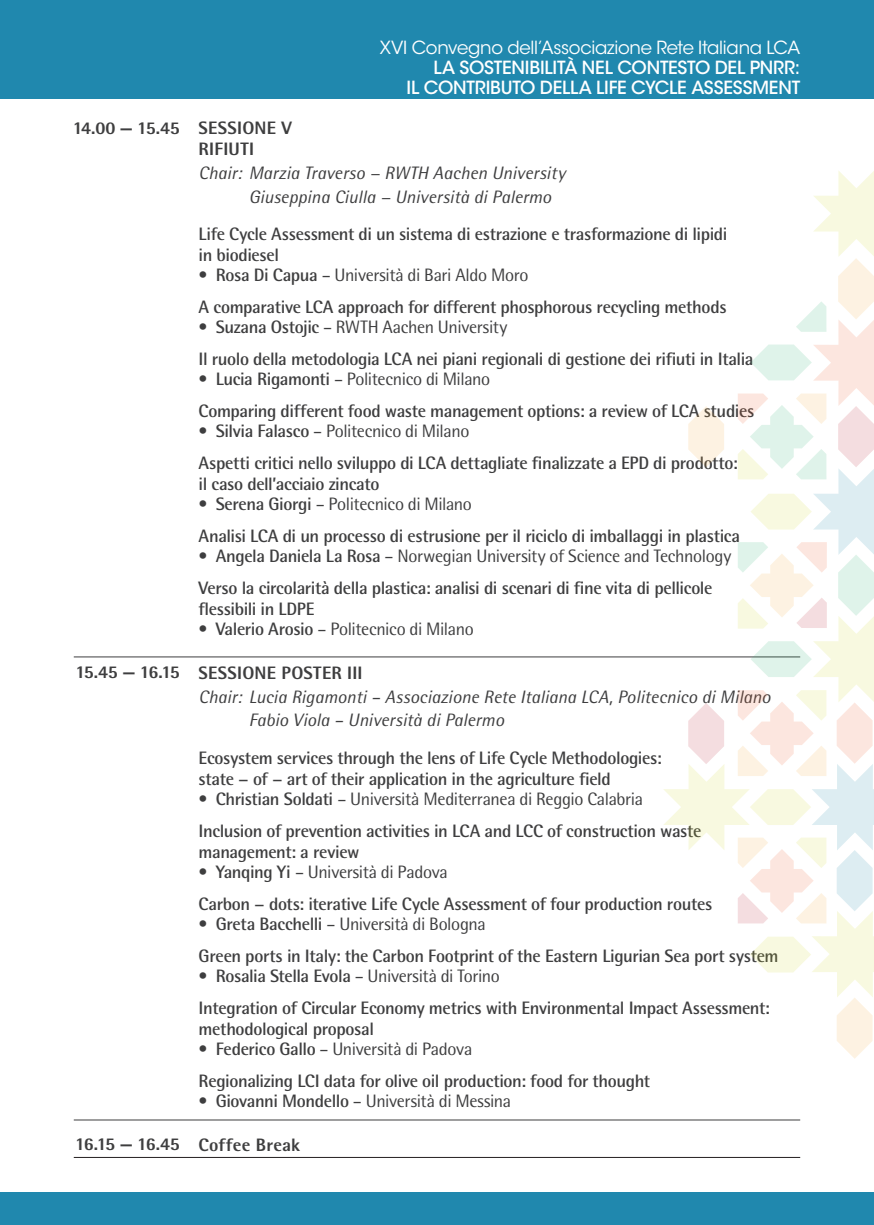
<style>
.page{position:relative;width:874px;height:1225px;background:#fff}
.page>*{position:absolute;margin:0;border:0;box-sizing:border-box;transform-origin:0 0}
.t1{font:700 18px/32px "Rotis Semi Sans Std";letter-spacing:-.02em;color:#3e3e3f}
.t2{font:italic 18px/23.6px "Rotis Semi Sans Std";letter-spacing:.005em;color:#3e3e3f}
.t3{font:800 18px/21.6px "Rotis Semi Sans Std";letter-spacing:.01em;color:#3e3e3f}
.t4{font:18px "Rotis Semi Sans Std";letter-spacing:-.02em;color:#3e3e3f}
.t5{font:500 18px/20px "ITC Avant Garde Std";letter-spacing:-.015em;color:#fff;text-align:right}
.t6{font:18px "ITC Avant Garde Std";letter-spacing:-.015em;color:#fff}
.s1{font-weight:400}
.s2{font-weight:700}
</style>
<div class="page">
<div style="left:0;top:1192px;width:873px;height:33px;background:#2088ae"></div>
<hr style="left:74px;top:656px;width:725px;height:1px;background:#3e3e3f">
<hr style="left:74px;top:1119px;width:725px;height:1px;background:#3e3e3f">
<div style="left:0;top:0;width:873px;height:98px;background:#2088ae"></div>
<svg style="left:662px;top:171px;width:211px;height:887px"></svg>
<hr style="left:74px;top:1157px;width:725px;height:1px;background:#231f20">
<p class="t3" style="left:73px;top:116px;width:109px">14.00 — 15.45</p>
<p class="t3" style="left:75px;top:660px;width:106px">15.45 — 16.15</p>
<p class="t3" style="left:75px;top:1132px;width:106px">16.15 — 16.45</p>
<p class="t6" style="left:379px;top:37px;width:421px">XVI Convegno dell’Associazione Rete Italiana LCA</p>
<p class="t5" style="left:406px;top:58px;width:395px">LA SOSTENIBILITÀ NEL CONTESTO DEL PNRR:<br>IL CONTRIBUTO DELLA LIFE CYCLE ASSESSMENT</p>
<p class="t3" style="left:198px;top:116px;width:95px">SESSIONE V<br>RIFIUTI</p>
<p class="t2" style="left:248px;top:161px;width:318px;text-indent:-50px">Chair: Marzia Traverso − RWTH Aachen University<br>Giuseppina Ciulla − Università di Palermo</p>
<p class="t1" style="left:198px;top:224px;width:530px;line-height:20.6px">Life Cycle Assessment di un sistema di estrazione e trasformazione di lipidi in biodiesel</p>
<p class="t1" style="left:198px;top:259px;width:529px"><span class="s1">•</span> Rosa Di Capua <span class="s1">– Università di Bari Aldo Moro<br></span>A comparative LCA approach for different phosphorous recycling methods</p>
<p class="t1" style="left:198px;top:311px;width:556px"><span class="s1">•</span> Suzana Ostojic <span class="s1">– RWTH Aachen University<br></span>Il ruolo della metodologia LCA nei piani regionali di gestione dei rifiuti in Italia</p>
<p class="t1" style="left:198px;top:363px;width:557px"><span class="s1">•</span> Lucia Rigamonti <span class="s1">– Politecnico di Milano<br></span>Comparing different food waste management options: a review of LCA studies</p>
<p class="t1" style="left:198px;top:415px;width:540px"><span class="s1">•</span> Silvia Falasco <span class="s1">– Politecnico di Milano<br></span>Aspetti critici nello sviluppo di LCA dettagliate finalizzate a EPD di prodotto:</p>
<p class="t1" style="left:198px;top:467px;width:182px">il caso dell’acciaio zincato</p>
<p class="t1" style="left:198px;top:487px;width:542px"><span class="s1">•</span> Serena Giorgi <span class="s1">– Politecnico di Milano<br></span>Analisi LCA di un processo di estrusione per il riciclo di imballaggi in plastica</p>
<p class="t1" style="left:198px;top:539px;width:534px"><span class="s1">•</span> Angela Daniela La Rosa <span class="s1">– Norwegian University of Science and Technology<br></span>Verso la circolarità della plastica: analisi di scenari di fine vita di pellicole</p>
<p class="t1" style="left:198px;top:592px;width:117px">flessibili in LDPE</p>
<p class="t4" style="left:198px;top:618px;width:276px">• <span class="s2">Valerio Arosio</span> – Politecnico di Milano</p>
<p class="t3" style="left:198px;top:662px;width:165px">SESSIONE POSTER III</p>
<p class="t2" style="left:248px;top:684px;width:523px;text-indent:-50px">Chair: Lucia Rigamonti – Associazione Rete Italiana LCA, Politecnico di Milano<br>Fabio Viola – Università di Palermo</p>
<p class="t1" style="left:198px;top:747px;width:464px;line-height:20.8px">Ecosystem services through the lens of Life Cycle Methodologies: state − of − art of their application in the agriculture field</p>
<p class="t1" style="left:198px;top:782px;width:504px"><span class="s1">•</span> Christian Soldati <span class="s1">– Università Mediterranea di Reggio Calabria<br></span>Inclusion of prevention activities in LCA and LCC of construction waste</p>
<p class="t1" style="left:198px;top:835px;width:162px">management: a review</p>
<p class="t1" style="left:198px;top:855px;width:515px"><span class="s1">•</span> Yanqing Yi <span class="s1">– Università di Padova<br></span>Carbon − dots: iterative Life Cycle Assessment of four production routes</p>
<p class="t1" style="left:198px;top:907px;width:581px"><span class="s1">•</span> Greta Bacchelli <span class="s1">– Università di Bologna<br></span>Green ports in Italy: the Carbon Footprint of the Eastern Ligurian Sea port system</p>
<p class="t1" style="left:198px;top:959px;width:572px"><span class="s1">•</span> Rosalia Stella Evola <span class="s1">– Università di Torino<br></span>Integration of Circular Economy metrics with Environmental Impact Assessment:</p>
<p class="t1" style="left:198px;top:1012px;width:177px">methodological proposal</p>
<p class="t1" style="left:198px;top:1032px;width:453px"><span class="s1">•</span> Federico Gallo <span class="s1">– Università di Padova<br></span>Regionalizing LCI data for olive oil production: food for thought</p>
<p class="t4" style="left:198px;top:1089px;width:314px">• <span class="s2">Giovanni Mondello</span> – Università di Messina</p>
<p class="t3" style="left:198px;top:1133px;width:103px">Coffee Break</p>
</div>
